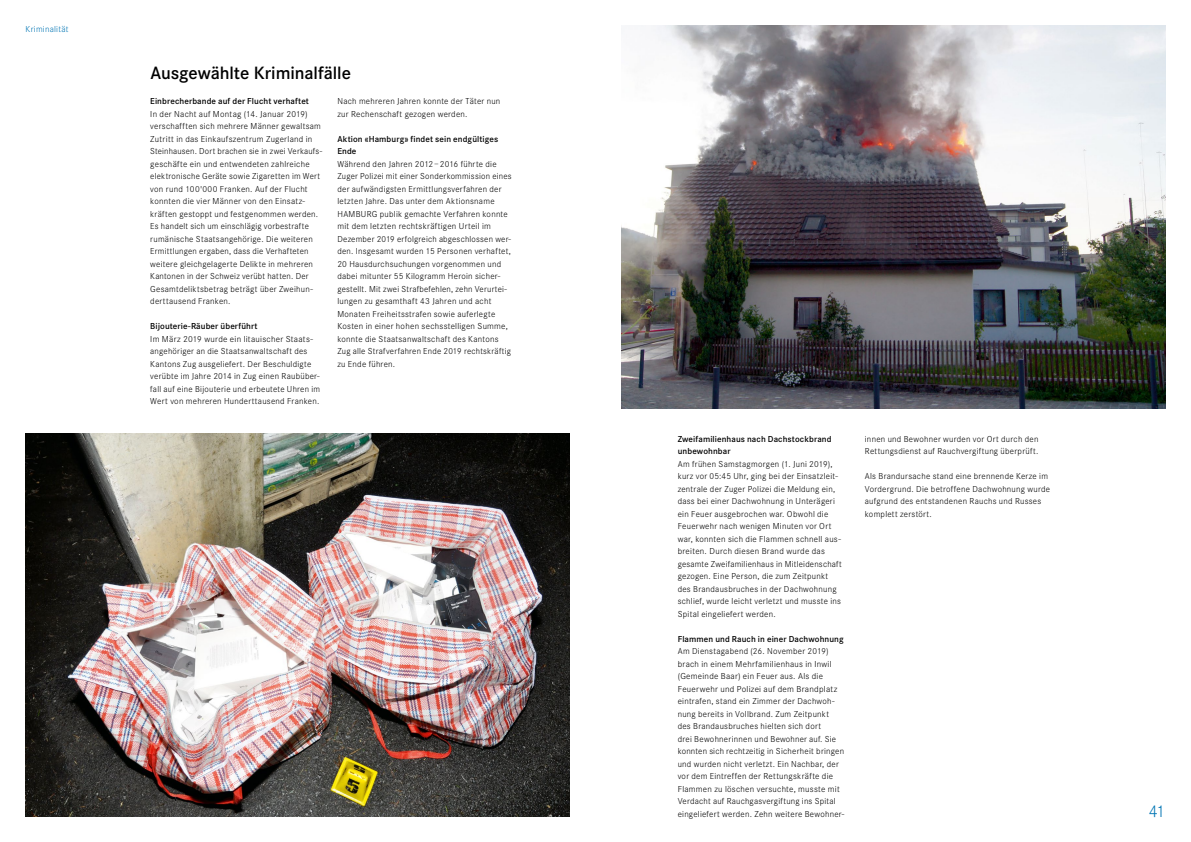
<style>
.page{position:relative;width:1191px;height:842px;background:#fff}
.page>*{position:absolute;margin:0;border:0;box-sizing:border-box;transform-origin:0 0}
.t1{font:600 18.5px "Corporate S";letter-spacing:-.005em;color:#000}
.t2{font:300 17.5px "Corporate S";color:#0075b4}
.t3{font:300 9px/12.5px "Corporate S";letter-spacing:.03em;color:#000}
.t4{font:600 9px/12.5px "Corporate S";letter-spacing:.01em;color:#000}
.t5{font:300 9px "Corporate S";letter-spacing:.03em;color:#0075b4}
</style>
<div class="page">
<img style="left:26px;top:434px;width:544px;height:382px">
<img style="left:621px;top:26px;width:544px;height:382px">
<p class="t5" style="left:26px;top:24px;width:44px">Kriminalität</p>
<h1 class="t1" style="left:150px;top:62px;width:202px">Ausgewählte Kriminalfälle</h1>
<p class="t4" style="left:150px;top:95px;width:160px">Einbrecherbande auf der Flucht verhaftet</p>
<p class="t3" style="left:150px;top:108px;width:173px">In der Nacht auf Montag (14. Januar 2019) verschafften sich mehrere Männer gewaltsam Zutritt in das Einkaufszentrum Zugerland in Steinhausen. Dort brachen sie in zwei Verkaufs&shy;geschäfte ein und entwendeten zahlreiche elektronische Geräte sowie Zigaretten im Wert von rund 100'000 Franken. Auf der Flucht konnten die vier Männer von den Einsatz&shy;kräften gestoppt und festgenommen werden.<br>Es handelt sich um einschlägig vorbestrafte rumänische Staatsangehörige. Die weiteren Ermittlungen ergaben, dass die Verhafteten weitere gleichgelagerte Delikte in mehreren Kantonen in der Schweiz verübt hatten. Der Gesamtdeliktsbetrag beträgt über Zweihun&shy;derttausend Franken.</p>
<p class="t4" style="left:150px;top:320px;width:109px">Bijouterie-Räuber überführt</p>
<p class="t3" style="left:150px;top:333px;width:171px">Im März 2019 wurde ein litauischer Staats&shy;angehöriger an die Staatsanwaltschaft des Kantons Zug ausgeliefert. Der Beschuldigte verübte im Jahre 2014 in Zug einen Raubüber&shy;fall auf eine Bijouterie und erbeutete Uhren im Wert von mehreren Hunderttausend Franken.</p>
<p class="t3" style="left:337px;top:95px;width:164px">Nach mehreren Jahren konnte der Täter nun zur Rechenschaft gezogen werden.</p>
<p class="t4" style="left:337px;top:133px;width:162px">Aktion «Hamburg» findet sein endgültiges<br>Ende</p>
<p class="t3" style="left:337px;top:158px;width:176px">Während den Jahren 2012–2016 führte die Zuger Polizei mit einer Sonderkommission eines der aufwändigsten Ermittlungsverfahren der letzten Jahre. Das unter dem Aktionsname HAMBURG publik gemachte Verfahren konnte mit dem letzten rechtskräftigen Urteil im Dezember 2019 erfolgreich abgeschlossen wer&shy;den. Insgesamt wurden 15 Personen verhaftet, 20 Hausdurchsuchungen vorgenommen und dabei mitunter 55 Kilogramm Heroin sicher&shy;gestellt. Mit zwei Strafbefehlen, zehn Verurtei&shy;lungen zu gesamthaft 43 Jahren und acht Monaten Freiheitsstrafen sowie auferlegte Kosten in einer hohen sechsstelligen Summe, konnte die Staatsanwaltschaft des Kantons Zug alle Strafverfahren Ende 2019 rechtskräftig zu Ende führen.</p>
<p class="t4" style="left:677px;top:433px;width:155px">Zweifamilienhaus nach Dachstockbrand unbewohnbar</p>
<p class="t3" style="left:677px;top:458px;width:166px">Am frühen Samstagmorgen (1. Juni 2019), kurz vor 05:45 Uhr, ging bei der Einsatzleit&shy;zentrale der Zuger Polizei die Meldung ein, dass bei einer Dachwohnung in Unterägeri ein Feuer ausgebrochen war. Obwohl die Feuerwehr nach wenigen Minuten vor Ort war, konnten sich die Flammen schnell aus&shy;breiten. Durch diesen Brand wurde das gesamte Zweifamilienhaus in Mitleidenschaft gezogen. Eine Person, die zum Zeitpunkt des Brandausbruches in der Dachwohnung schlief, wurde leicht verletzt und musste ins Spital eingeliefert werden.</p>
<p class="t4" style="left:677px;top:633px;width:167px">Flammen und Rauch in einer Dachwohnung</p>
<p class="t3" style="left:677px;top:645px;width:168px">Am Dienstagabend (26. November 2019) brach in einem Mehrfamilienhaus in Inwil (Gemeinde Baar) ein Feuer aus. Als die Feuerwehr und Polizei auf dem Brandplatz eintrafen, stand ein Zimmer der Dachwoh&shy;nung bereits in Vollbrand. Zum Zeitpunkt des Brandausbruches hielten sich dort<br>drei Bewohnerinnen und Bewohner auf. Sie konnten sich rechtzeitig in Sicherheit bringen und wurden nicht verletzt. Ein Nachbar, der vor dem Eintreffen der Rettungskräfte die Flammen zu löschen versuchte, musste mit Verdacht auf Rauchgasvergiftung ins Spital eingeliefert werden. Zehn weitere Bewohner-</p>
<p class="t3" style="left:865px;top:433px;width:175px">innen und Bewohner wurden vor Ort durch den<br>Rettungsdienst auf Rauchvergiftung überprüft.</p>
<p class="t3" style="left:865px;top:470px;width:187px">Als Brandursache stand eine brennende Kerze im Vordergrund. Die betroffene Dachwohnung wurde aufgrund des entstandenen Rauchs und Russes komplett zerstört.</p>
<h2 class="t2" style="left:1149px;top:801px;width:18px">41</h2>
</div>
